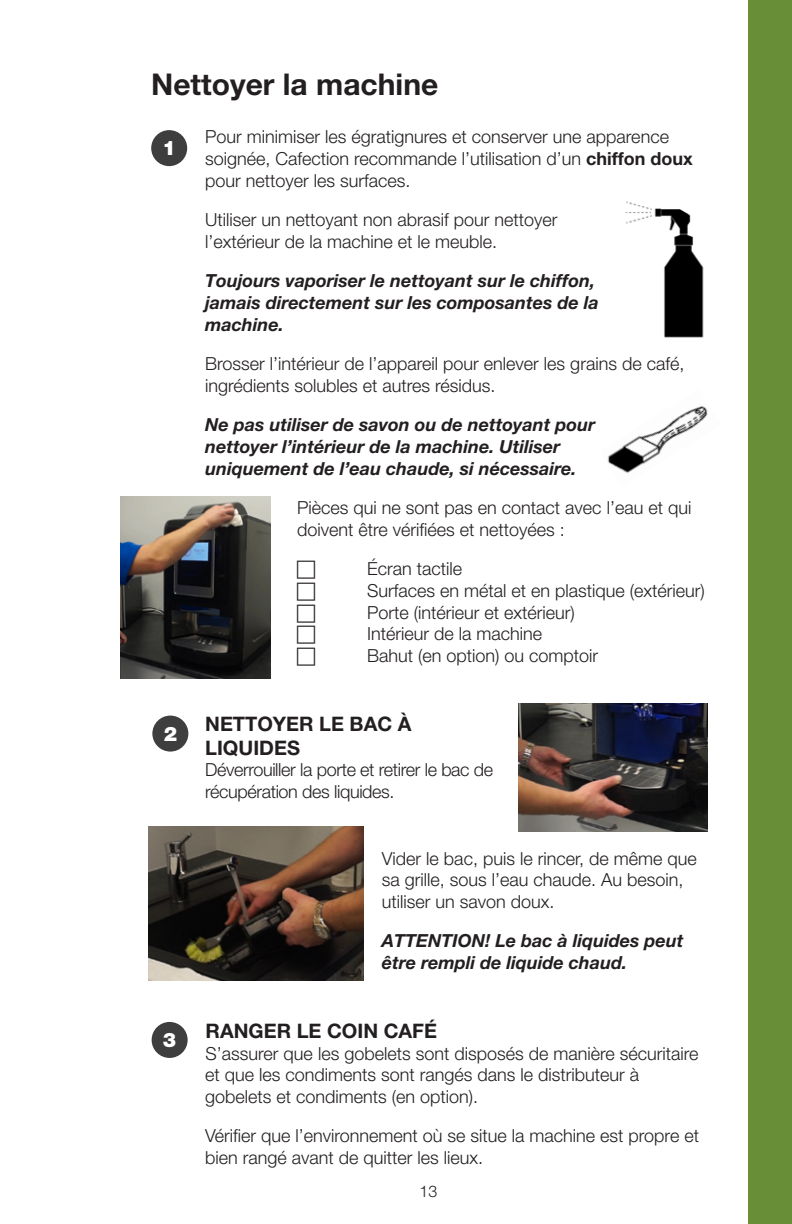
<style>
.page{position:relative;width:792px;height:1224px;background:#fff}
.page>*{position:absolute;margin:0;border:0;box-sizing:border-box;transform-origin:0 0}
.Titres_2{font:700 30px "Helvetica Neue LT Pro";color:#231f20}
.Sous-titres{font:700 20px/24px "Helvetica Neue LT Pro";color:#231f20}
.Chiffres_Cercles{font:900 20px "Helvetica Neue LT Pro";color:#fff}
.Paragraphes{font:300 18px/21.6px "Helvetica Neue LT Pro";color:#231f20}
.Avertissement{font:italic 700 18px/21.6px "Helvetica Neue LT Pro";color:#231f20}
.Paragraphes-2{font:300 18px/21.6px "Helvetica Neue LT Pro";letter-spacing:-.02em;color:#231f20}
.t1{font:300 16px "Helvetica Neue LT Pro";color:#231f20}
.s1{font-weight:700}
</style>
<div class="page">
<div style="left:749px;top:0;width:43px;height:1224px;background:#698e38"></div>
<img style="left:625px;top:201px;width:79px;height:137px">
<img style="left:607px;top:406px;width:101px;height:67px">
<div style="left:151px;top:130px;width:36px;height:36px;background:#3e3e3f;border-radius:50%"></div>
<img style="left:121px;top:496px;width:149px;height:183px">
<img style="left:518px;top:703px;width:189px;height:128px">
<img style="left:148px;top:826px;width:216px;height:155px">
<div style="left:152px;top:716px;width:36px;height:36px;background:#3e3e3f;border-radius:50%"></div>
<div style="left:152px;top:1022px;width:36px;height:36px;background:#3e3e3f;border-radius:50%"></div>
<p class="Titres_2" style="left:151px;top:66px;width:289px">Nettoyer la machine</p>
<p class="Paragraphes" style="left:205px;top:126px;width:489px">Pour minimiser les égratignures et conserver une apparence soignée, Cafection recommande l’utilisation d’un <span class="s1">chiffon doux </span>pour nettoyer les surfaces.</p>
<p class="Paragraphes" style="left:205px;top:209px;width:354px">Utiliser un nettoyant non abrasif pour nettoyer l’extérieur de la machine et le meuble.</p>
<p class="Avertissement" style="left:205px;top:270px;width:395px">Toujours vaporiser le nettoyant sur le chiffon, jamais directement sur les composantes de la machine.</p>
<p class="Paragraphes" style="left:205px;top:353px;width:481px">Brosser l’intérieur de l’appareil pour enlever les grains de café, ingrédients solubles et autres résidus.</p>
<p class="Avertissement" style="left:205px;top:414px;width:392px">Ne pas utiliser de savon ou de nettoyant pour nettoyer l’intérieur de la machine. Utiliser uniquement de l’eau chaude, si nécessaire.</p>
<p class="Paragraphes" style="left:297px;top:497px;width:396px">Pièces qui ne sont pas en contact avec l’eau et qui doivent être vérifiées et nettoyées :</p>
<p class="Paragraphes" style="left:367px;top:558px;width:97px">Écran tactile</p>
<p class="Paragraphes" style="left:367px;top:579px;width:339px">Surfaces en métal et en plastique (extérieur)</p>
<p class="Paragraphes" style="left:367px;top:601px;width:209px">Porte (intérieur et extérieur)</p>
<p class="Paragraphes" style="left:367px;top:623px;width:177px">Intérieur de la machine</p>
<p class="Paragraphes" style="left:367px;top:644px;width:233px">Bahut (en option) ou comptoir</p>
<p class="Chiffres_Cercles" style="left:163px;top:136px;width:15px">1</p>
<p class="Chiffres_Cercles" style="left:164px;top:722px;width:15px">2</p>
<p class="Chiffres_Cercles" style="left:163px;top:1028px;width:15px">3</p>
<p class="Sous-titres" style="left:205px;top:711px;width:208px">NETTOYER LE BAC À<br>LIQUIDES</p>
<p class="Paragraphes-2" style="left:205px;top:759px;width:290px">Déverrouiller la porte et retirer le bac de récupération des liquides.</p>
<p class="Paragraphes" style="left:382px;top:847px;width:316px">Vider le bac, puis le rincer, de même que sa grille, sous l’eau chaude. Au besoin, utiliser un savon doux.</p>
<p class="Avertissement" style="left:382px;top:930px;width:303px">ATTENTION! Le bac à liquides peut être rempli de liquide chaud.</p>
<p class="Sous-titres" style="left:206px;top:1018px;width:233px">RANGER LE COIN CAFÉ</p>
<p class="Paragraphes" style="left:205px;top:1042px;width:495px">S’assurer que les gobelets sont disposés de manière sécuritaire et que les condiments sont rangés dans le distributeur à gobelets et condiments (en option).</p>
<p class="Paragraphes" style="left:205px;top:1125px;width:495px">Vérifier que l’environnement où se situe la machine est propre et bien rangé avant de quitter les lieux.</p>
<p class="t1" style="left:420px;top:1181px;width:19px">13</p>
</div>
